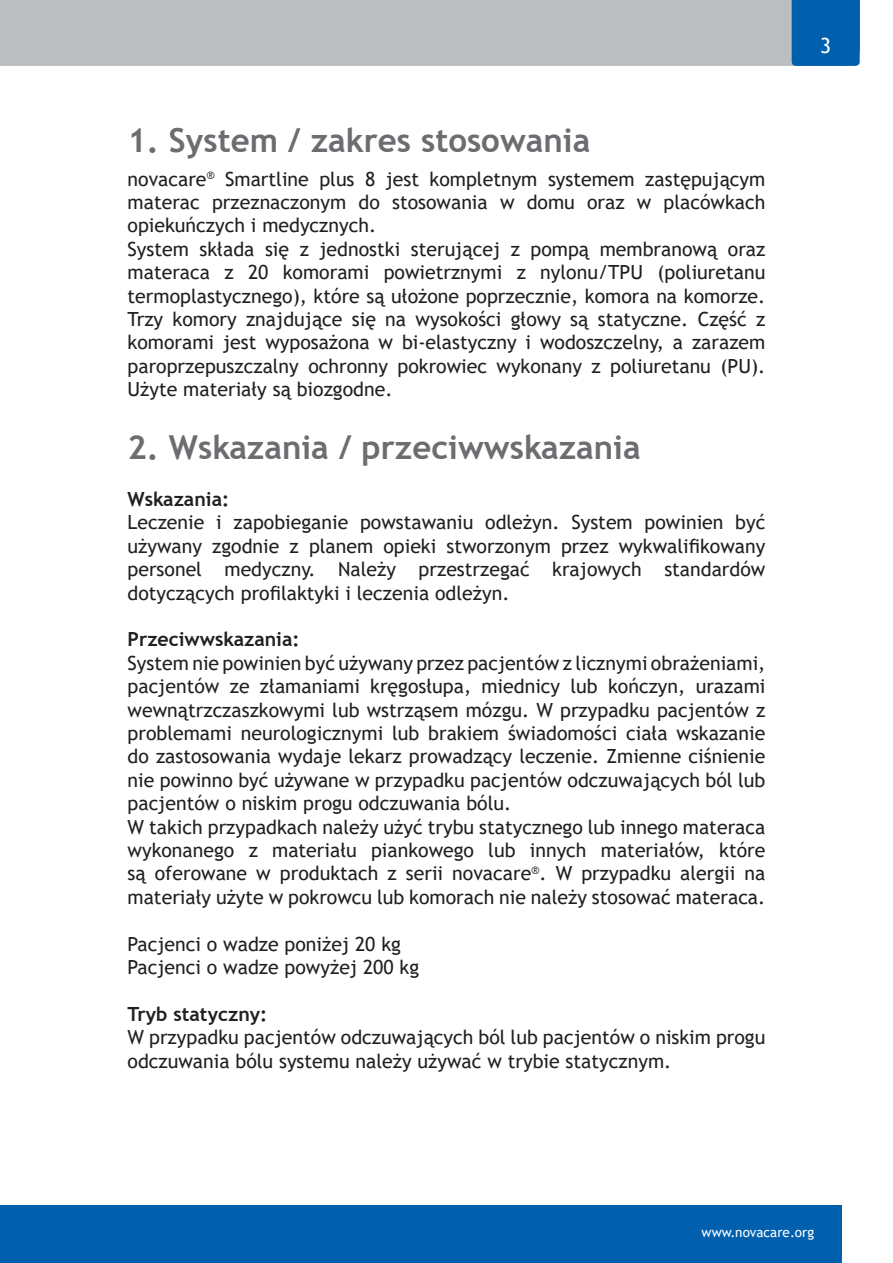
<style>
.page{position:relative;width:893px;height:1263px;background:#fff}
.page>*{position:absolute;margin:0;border:0;box-sizing:border-box;transform-origin:0 0}
.t1{font:700 33px "Trebuchet MS";color:#6c6d70}
.t2{font:21px "Trebuchet MS";color:#fff}
.t3{font:19.5px/23.4px "Trebuchet MS";color:#231f20}
.t4{font:700 19.5px "Trebuchet MS";color:#231f20}
.t5{font:13.5px "Trebuchet MS";color:#fff}
</style>
<div class="page">
<div style="left:0;top:0;width:792px;height:66px;background:#bcbdc0"></div>
<div style="left:0;top:1205px;width:842px;height:58px;background:#0160ae"></div>
<div style="left:792px;top:0;width:68px;height:66px;background:#0160ae"></div>
<h1 class="t1" style="left:128px;top:120px;width:464px">1. System / zakres stosowania</h1>
<p class="t3" style="left:128px;top:167px;width:639px">novacare<sup>®</sup> Smartline plus 8 jest kompletnym systemem zastępującym materac przeznaczonym do stosowania w domu oraz w placówkach opiekuńczych i medycznych.<br>System składa się z jednostki sterującej z pompą membranową oraz materaca z 20 komorami powietrznymi z nylonu/TPU (poliuretanu termoplastycznego), które są ułożone poprzecznie, komora na komorze.<br>Trzy komory znajdujące się na wysokości głowy są statyczne. Część z komorami jest wyposażona w bi-elastyczny i wodoszczelny, a zarazem paroprzepuszczalny ochronny pokrowiec wykonany z poliuretanu (PU).<br>Użyte materiały są biozgodne.</p>
<h1 class="t1" style="left:128px;top:427px;width:515px">2. Wskazania / przeciwwskazania</h1>
<p class="t4" style="left:128px;top:487px;width:103px">Wskazania:</p>
<p class="t3" style="left:128px;top:511px;width:639px;text-align:justify">Leczenie i zapobieganie powstawaniu odleżyn. System powinien być używany zgodnie z planem opieki stworzonym przez wykwalifikowany personel medyczny. Należy przestrzegać krajowych standardów dotyczących profilaktyki i leczenia odleżyn.</p>
<p class="t4" style="left:128px;top:627px;width:174px">Przeciwwskazania:</p>
<p class="t3" style="left:128px;top:651px;width:639px">System nie powinien być używany przez pacjentów z licznymi obrażeniami, pacjentów ze złamaniami kręgosłupa, miednicy lub kończyn, urazami wewnątrzczaszkowymi lub wstrząsem mózgu. W przypadku pacjentów z problemami neurologicznymi lub brakiem świadomości ciała wskazanie do zastosowania wydaje lekarz prowadzący leczenie. Zmienne ciśnienie nie powinno być używane w przypadku pacjentów odczuwających ból lub pacjentów o niskim progu odczuwania bólu.<br>W takich przypadkach należy użyć trybu statycznego lub innego materaca wykonanego z materiału piankowego lub innych materiałów, które są oferowane w produktach z serii novacare<sup>®</sup>. W przypadku alergii na materiały użyte w pokrowcu lub komorach nie należy stosować materaca.</p>
<p class="t3" style="left:128px;top:932px;width:293px">Pacjenci o wadze poniżej 20 kg<br>Pacjenci o wadze powyżej 200 kg</p>
<p class="t4" style="left:128px;top:1002px;width:141px">Tryb statyczny:</p>
<p class="t3" style="left:128px;top:1025px;width:639px">W przypadku pacjentów odczuwających ból lub pacjentów o niskim progu odczuwania bólu systemu należy używać w trybie statycznym.</p>
<p class="t2" style="left:820px;top:32px;width:13px">3</p>
<p class="t5" style="left:702px;top:1223px;width:114px">www.novacare.org</p>
</div>
